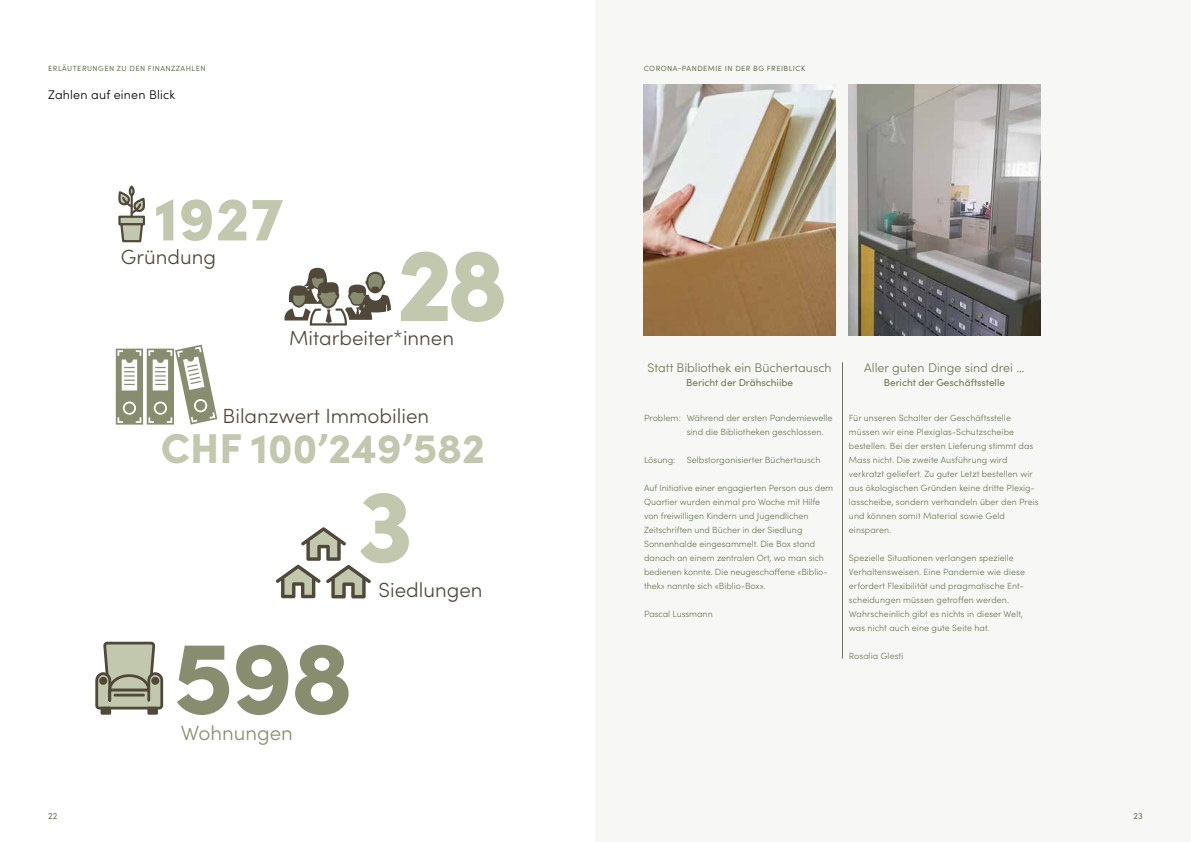
<style>
.page{position:relative;width:1191px;height:842px;background:#fff}
.page>*{position:absolute;margin:0;border:0;box-sizing:border-box;transform-origin:0 0}
.t1{font:900 103.8px "Sofia Pro";color:#888d70}
.t2{font:900 41.8px "Sofia Pro";color:#c1c8ad}
.t3{font:300 20.5px "Sofia Pro";color:#50493a}
.t4{font:300 20.5px "Sofia Pro";color:#888d70}
.t5{font:300 12.5px "Sofia Pro";color:#697851}
.t6{font:300 12.5px "Sofia Pro";letter-spacing:.015em;color:#000}
.t7{font:10px "Sofia Pro";color:#697851}
.t8{font:300 9px/14px "Sofia Pro";color:#697851}
.t9{font:9px "Sofia Pro";color:#697851}
.t10{font:7.5px "Sofia Pro";letter-spacing:.06em;color:#697851}
</style>
<div class="page">
<div style="left:595px;top:0;width:596px;height:842px;background:#f7f7f5"></div>
<hr style="left:842px;top:362px;width:1px;height:297px;background:#697851">
<img style="left:643px;top:84px;width:192px;height:252px">
<img style="left:848px;top:84px;width:192px;height:252px">
<svg style="left:95px;top:641px;width:69px;height:70px;background:#afb29e"></svg>
<div style="left:151px;top:677px;width:8px;height:8px;border:3px solid #50493a;border-radius:50%"></div>
<div style="left:101px;top:707px;width:10px;height:8px;border:3px solid #50493a"></div>
<div style="left:147px;top:707px;width:11px;height:8px;border:3px solid #50493a"></div>
<hr style="left:115px;top:694px;width:29px;height:2px;background:#50493a">
<svg style="left:276px;top:493px;width:133px;height:105px"></svg>
<svg style="left:401px;top:252px;width:103px;height:70px"></svg>
<svg style="left:284px;top:267px;width:107px;height:59px"></svg>
<svg style="left:116px;top:345px;width:101px;height:80px"></svg>
<div style="left:119px;top:217px;width:25px;height:7px;background:#c1c8ad"></div>
<div style="left:118px;top:216px;width:27px;height:9px;border:2px solid #50493a"></div>
<svg style="left:119px;top:222px;width:25px;height:21px"></svg>
<hr style="left:131px;top:195px;width:2px;height:22px;background:#50493a">
<div style="left:129px;top:186px;width:6px;height:10px;border:2px solid #50493a;border-radius:50%"></div>
<svg style="left:118px;top:187px;width:27px;height:28px"></svg>
<svg style="left:156px;top:199px;width:17px;height:41px"></svg>
<svg style="left:181px;top:199px;width:65px;height:42px"></svg>
<svg style="left:252px;top:200px;width:31px;height:40px"></svg>
<p class="t10" style="left:48px;top:62px;width:159px">ERLÄUTERUNGEN ZU DEN FINANZZAHLEN</p>
<h3 class="t6" style="left:48px;top:85px;width:129px">Zahlen auf einen Blick</h3>
<h3 class="t3" style="left:121px;top:242px;width:97px">Gründung</h3>
<h3 class="t3" style="left:289px;top:323px;width:166px">Mitarbeiter*innen</h3>
<h3 class="t3" style="left:223px;top:401px;width:208px">Bilanzwert Immobilien</h3>
<h2 class="t2" style="left:161px;top:415px;width:326px">CHF 100’249’582</h2>
<p class="t9" style="left:48px;top:809px;width:11px">22</p>
<h1 class="t1" style="left:173px;top:596px;width:181px">598</h1>
<h3 class="t4" style="left:181px;top:717px;width:114px">Wohnungen</h3>
<h3 class="t3" style="left:378px;top:575px;width:105px">Siedlungen</h3>
<p class="t10" style="left:644px;top:62px;width:163px">CORONA-PANDEMIE IN DER BG FREIBLICK</p>
<h3 class="t5" style="left:647px;top:358px;width:186px">Statt Bibliothek ein Büchertausch</h3>
<p class="t7" style="left:686px;top:375px;width:108px">Bericht der Drähschiibe</p>
<p class="t8" style="left:686px;top:410px;width:147px;text-indent:-43px">Problem: Während der ersten Pandemiewelle sind die Bibliotheken geschlossen.</p>
<p class="t8" style="left:644px;top:452px;width:33px">Lösung:</p>
<p class="t8" style="left:686px;top:452px;width:135px">Selbstorganisierter Büchertausch</p>
<p class="t8" style="left:644px;top:480px;width:190px">Auf Initiative einer engagierten Person aus dem Quartier wurden einmal pro Woche mit Hilfe von freiwilligen Kindern und Jugendlichen Zeitschriften und Bücher in der Siedlung Sonnenhalde eingesammelt. Die Box stand danach an einem zentralen Ort, wo man sich bedienen konnte. Die neugeschaffene «Biblio&shy;thek» nannte sich «Biblio-Box».</p>
<p class="t8" style="left:644px;top:606px;width:70px">Pascal Lussmann</p>
<h3 class="t5" style="left:864px;top:358px;width:162px">Aller guten Dinge sind drei …</h3>
<p class="t7" style="left:884px;top:375px;width:123px">Bericht der Geschäftsstelle</p>
<p class="t8" style="left:849px;top:410px;width:191px">Für unseren Schalter der Geschäftsstelle müssen wir eine Plexiglas-Schutzscheibe bestellen. Bei der ersten Lieferung stimmt das Mass nicht. Die zweite Ausführung wird verkratzt geliefert. Zu guter Letzt bestellen wir aus ökologischen Gründen keine dritte Plexig&shy;lasscheibe, sondern verhandeln über den Preis und können somit Material sowie Geld einsparen.</p>
<p class="t8" style="left:849px;top:550px;width:178px">Spezielle Situationen verlangen spezielle Verhaltensweisen. Eine Pandemie wie diese erfordert Flexibilität und pragmatische Ent&shy;scheidungen müssen getroffen werden.<br>Wahrscheinlich gibt es nichts in dieser Welt, was nicht auch eine gute Seite hat.</p>
<p class="t8" style="left:849px;top:648px;width:56px">Rosalia Glesti</p>
<p class="t9" style="left:1133px;top:809px;width:11px">23</p>
</div>
